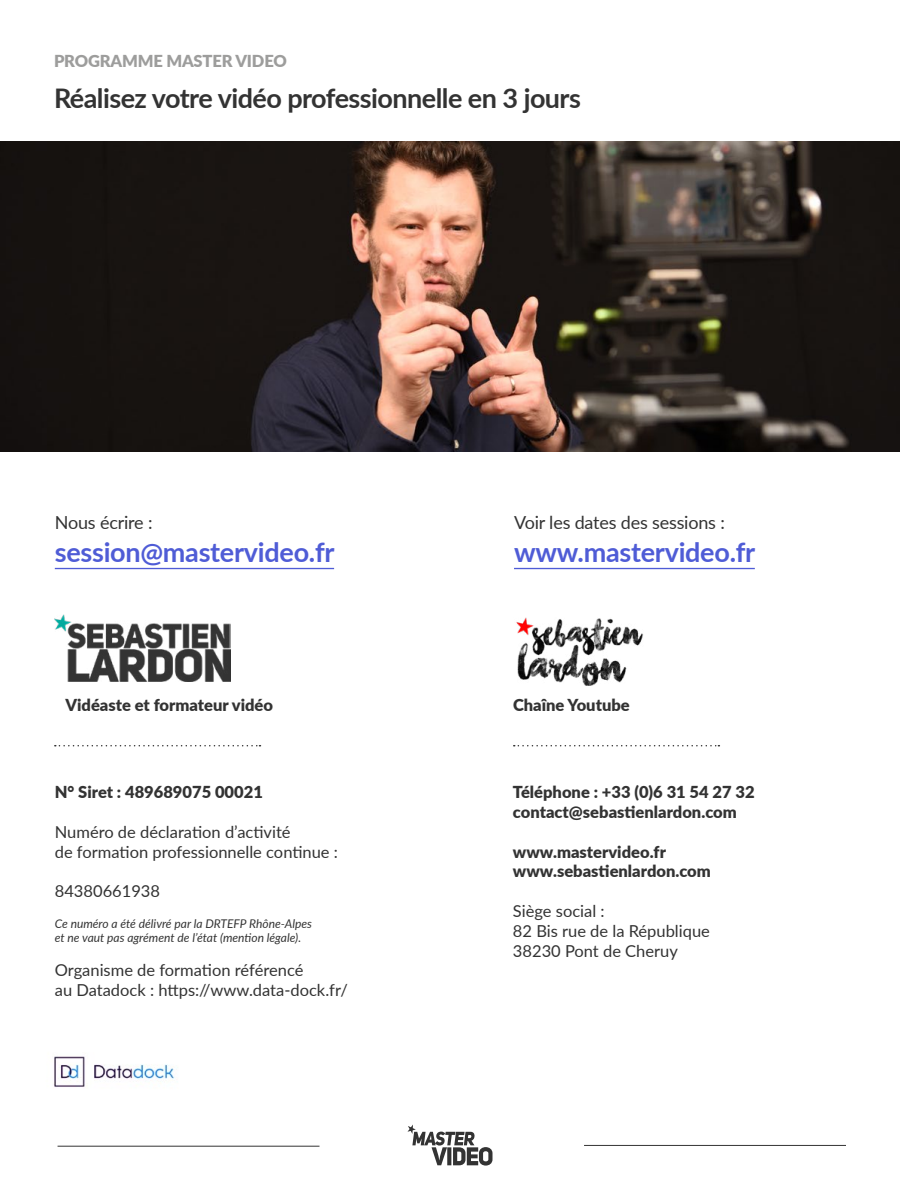
<style>
.page{position:relative;width:900px;height:1200px;background:#fff}
.page>*{position:absolute;margin:0;border:0;box-sizing:border-box;transform-origin:0 0}
.t1{font:700 27px "Lato";letter-spacing:-.02em;color:#333}
.t2{font:700 27px "Lato";letter-spacing:-.01em;color:#4f5cd6}
.t3{font:18px "Lato";letter-spacing:-.01em;color:#333}
.t4{font:16.5px/19.8px "Lato";color:#333}
.t5{font:900 16.5px/19.8px "Lato";color:#333}
.t6{font:900 16.5px "Lato";letter-spacing:-.01em;color:#9d9d9c}
.t7{font:italic 12px/14.4px "Lato";color:#333}
</style>
<div class="page">
<hr style="left:58px;top:1146px;width:262px;height:1px;background:#333">
<svg style="left:407px;top:1125px;width:86px;height:41px"></svg>
<hr style="left:584px;top:1145px;width:262px;height:1px;background:#333">
<img style="left:0;top:141px;width:900px;height:311px">
<img style="left:54px;top:1056px;width:121px;height:31px">
<img style="left:55px;top:614px;width:175px;height:68px">
<svg style="left:55px;top:745px;width:205px;height:1px"></svg>
<img style="left:516px;top:618px;width:127px;height:67px">
<svg style="left:514px;top:745px;width:205px;height:1px"></svg>
<hr style="left:55px;top:568px;width:279px;height:1px;background:#4f5cd6">
<hr style="left:514px;top:568px;width:241px;height:1px;background:#4f5cd6">
<p class="t6" style="left:54px;top:49px;width:234px">PROGRAMME MASTER VIDEO</p>
<h1 class="t1" style="left:54px;top:78px;width:528px">Réalisez votre vidéo professionnelle en 3 jours</h1>
<p class="t3" style="left:55px;top:510px;width:99px">Nous écrire :</p>
<h1 class="t2" style="left:55px;top:533px;width:281px">session@mastervideo.fr</h1>
<p class="t3" style="left:514px;top:510px;width:212px">Voir les dates des sessions :</p>
<h1 class="t2" style="left:514px;top:533px;width:243px">www.mastervideo.fr</h1>
<p class="t5" style="left:65px;top:694px;width:209px">Vidéaste et formateur vidéo</p>
<p class="t5" style="left:513px;top:694px;width:118px">Chaîne Youtube</p>
<p class="t5" style="left:55px;top:782px;width:210px">N° Siret : 489689075 00021</p>
<p class="t4" style="left:55px;top:821px;width:285px">Numéro de déclaration d’activité<br>de formation professionnelle continue :</p>
<p class="t4" style="left:55px;top:881px;width:107px">84380661938</p>
<p class="t7" style="left:55px;top:916px;width:259px">Ce numéro a été délivré par la DRTEFP Rhône-Alpes et ne vaut pas agrément de l’état (mention légale).</p>
<p class="t4" style="left:55px;top:960px;width:295px">Organisme de formation référencé<br>au Datadock : https://www.data-dock.fr/</p>
<p class="t5" style="left:513px;top:782px;width:243px">Téléphone : +33 (0)6 31 54 27 32 contact@sebastienlardon.com</p>
<p class="t5" style="left:513px;top:841px;width:199px">www.mastervideo.fr www.sebastienlardon.com</p>
<p class="t4" style="left:513px;top:900px;width:199px">Siège social :<br>82 Bis rue de la République<br>38230 Pont de Cheruy</p>
</div>
